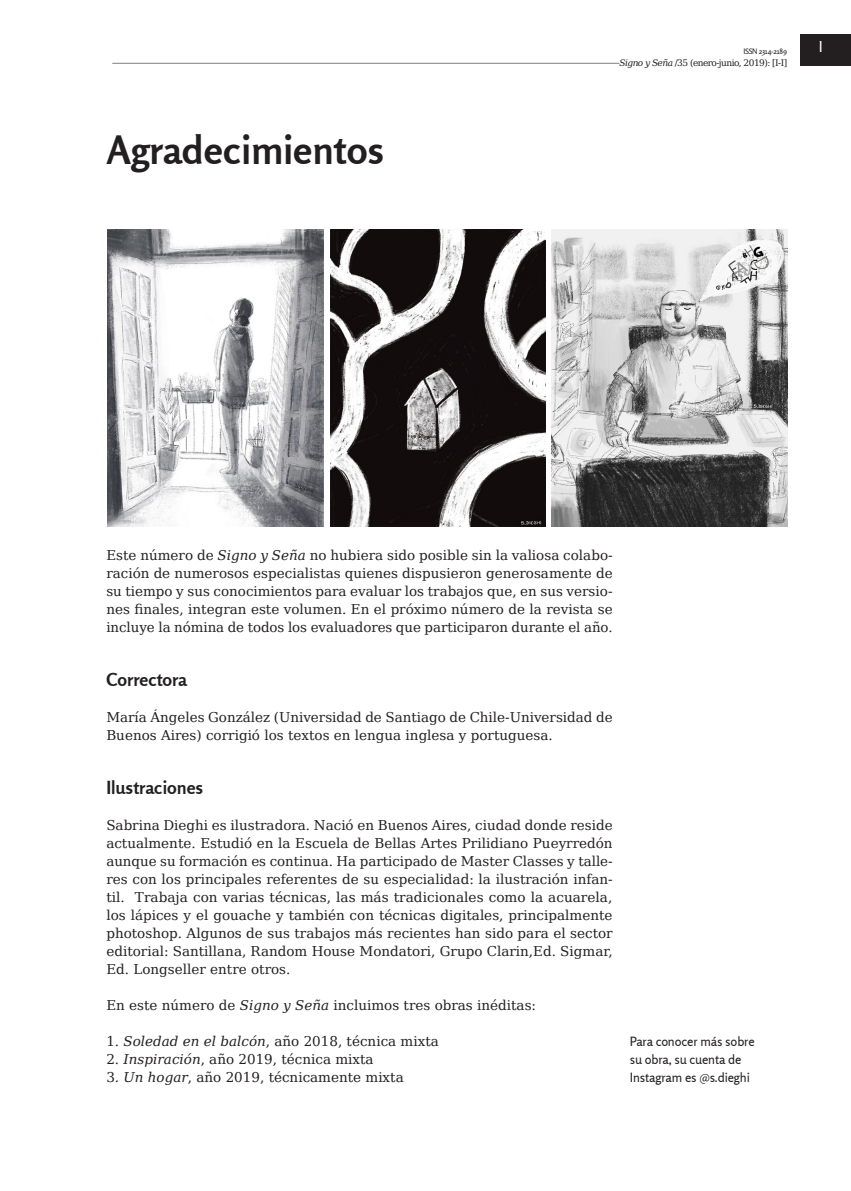
<style>
.page{position:relative;width:851px;height:1191px;background:#fff}
.page>*{position:absolute;margin:0;border:0;box-sizing:border-box;transform-origin:0 0}
.Art____Título{font:700 39px "Rosario";color:#231f20}
.Art____Subtítulo{font:700 18px "Rosario";color:#231f20}
.t1{font:15px "Rosario";color:#fff}
.Art____Texto_princip{font:13.5px/18px "DejaVu Serif";color:#231f20;text-align:justify}
.Art____Cita{font:12.75px/18px "Rosario";letter-spacing:-.01em;color:#231f20}
.t2{font:9px "DejaVu Serif";letter-spacing:-.06em;color:#231f20}
.t3{font:7.5px "Rosario";letter-spacing:-.02em;color:#231f20}
.s1{font-style:italic}
</style>
<div class="page">
<hr style="left:112px;top:63px;width:540px;height:1px;background:#808285">
<div style="left:619px;top:55px;width:168px;height:15px;background:#fff"></div>
<div style="left:799px;top:35px;width:51px;height:31px;background:#231f20"></div>
<img style="left:108px;top:229px;width:215px;height:297px">
<img style="left:330px;top:230px;width:215px;height:297px">
<img style="left:551px;top:230px;width:236px;height:296px">
<p class="Art____Título" style="left:106px;top:126px;width:279px">Agradecimientos</p>
<p class="t3" style="left:743px;top:47px;width:45px">ISSN 2314-2189</p>
<p class="t2" style="left:619px;top:56px;width:169px"><span class="s1">Signo y Seña</span> /35 (enero-junio, 2019): [I-I]</p>
<p class="t1" style="left:818px;top:38px;width:6px">I</p>
<p class="Art____Texto_princip" style="left:106px;top:545px;width:507px">Este número de <span class="s1">Signo y Seña</span> no hubiera sido posible sin la valiosa colabo&shy;ración de numerosos especialistas quienes dispusieron generosamente de su tiempo y sus conocimientos para evaluar los trabajos que, en sus versio&shy;nes finales, integran este volumen. En el próximo número de la revista se incluye la nómina de todos los evaluadores que participaron durante el año.</p>
<p class="Art____Subtítulo" style="left:106px;top:668px;width:82px">Correctora</p>
<p class="Art____Texto_princip" style="left:106px;top:707px;width:507px">María Ángeles González (Universidad de Santiago de Chile-Universidad de<br>Buenos Aires) corrigió los textos en lengua inglesa y portuguesa.</p>
<p class="Art____Subtítulo" style="left:106px;top:776px;width:98px">Ilustraciones</p>
<p class="Art____Texto_princip" style="left:106px;top:815px;width:508px">Sabrina Dieghi es ilustradora. Nació en Buenos Aires, ciudad donde reside actualmente. Estudió en la Escuela de Bellas Artes Prilidiano Pueyrredón aunque su formación es continua. Ha participado de Master Classes y talle&shy;res con los principales referentes de su especialidad: la ilustración infan&shy;til. Trabaja con varias técnicas, las más tradicionales como la acuarela, los lápices y el gouache y también con técnicas digitales, principalmente photoshop. Algunos de sus trabajos más recientes han sido para el sector editorial: Santillana, Random House Mondatori, Grupo Clarin,Ed. Sigmar, Ed. Longseller entre otros.</p>
<p class="Art____Texto_princip" style="left:106px;top:995px;width:431px">En este número de <span class="s1">Signo y Seña</span> incluimos tres obras inéditas:</p>
<p class="Art____Texto_princip" style="left:106px;top:1031px;width:334px">1. <span class="s1">Soledad en el balcón</span>, año 2018, técnica mixta</p>
<p class="Art____Texto_princip" style="left:106px;top:1049px;width:269px">2. <span class="s1">Inspiración</span>, año 2019, técnica mixta</p>
<p class="Art____Texto_princip" style="left:106px;top:1067px;width:299px">3<span class="s1">. Un hogar</span>, año 2019, técnicamente mixta</p>
<p class="Art____Cita" style="left:629px;top:1032px;width:127px">Para conocer más sobre su obra, su cuenta de<br>Instagram es @s.dieghi</p>
</div>
